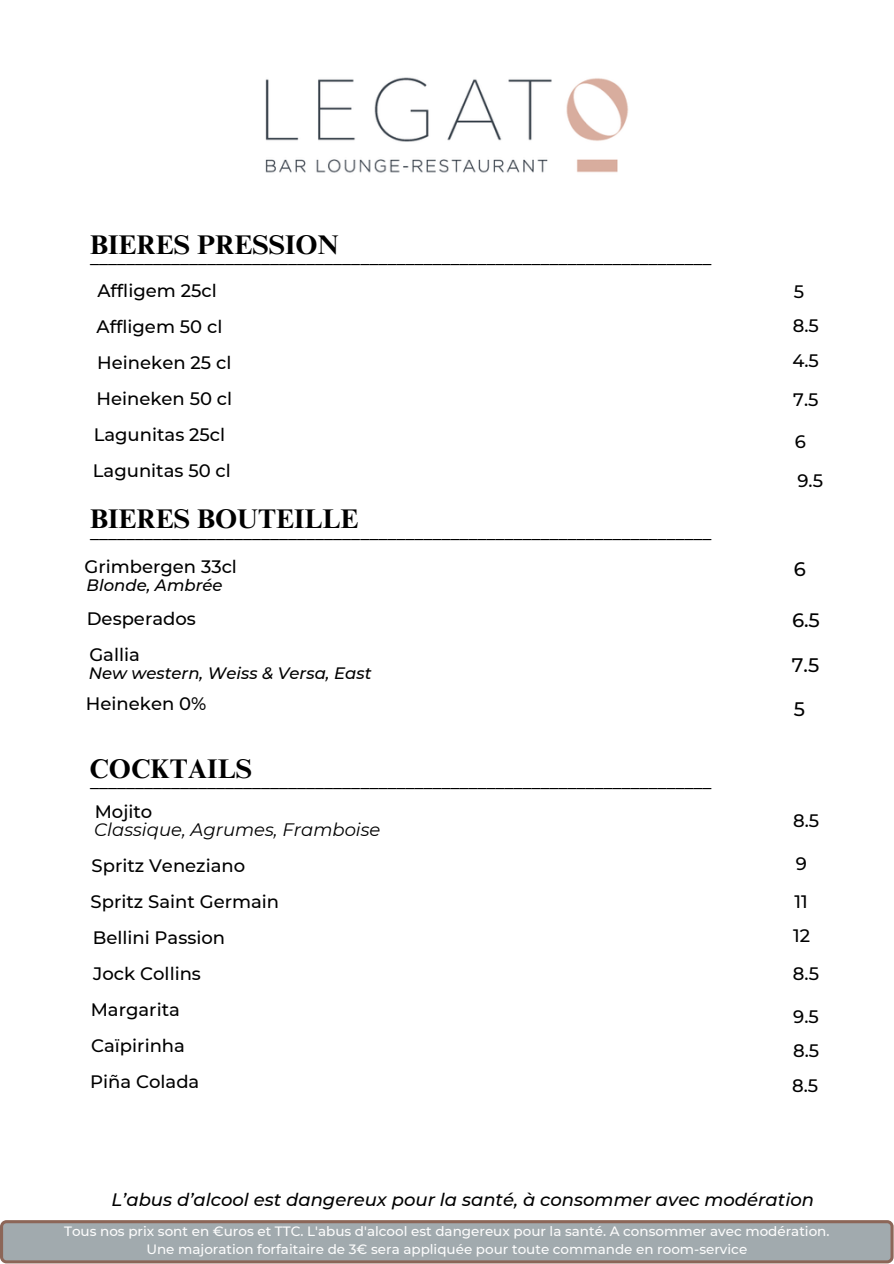
<style>
.page{position:relative;width:894px;height:1264px;background:#fff}
.page>*{position:absolute;margin:0;border:0;box-sizing:border-box;transform-origin:0 0}
.t1{font:700 27px "Times NRMT Pro";color:#000}
.t2{font:500 19.5px "Montserrat";color:#000}
.t3{font:500 18px "Montserrat";color:#000}
.t4{font:italic 500 18px "Montserrat";color:#000}
.t5{font:italic 18px/18px "Montserrat";color:#000}
.t6{font:italic 500 16.5px "Montserrat";color:#000}
.t7{font:500 13.5px "Montserrat";color:#fdfdfd}
.s1{font-weight:500;font-style:normal}
</style>
<div class="page">
<img style="left:265px;top:77px;width:364px;height:96px">
<svg style="left:0;top:1220px;width:893px;height:43px;background:#9ea0a2"></svg>
<h2 class="t1" style="left:90px;top:234px;width:250px">BIERES PRESSION</h2>
<h2 class="t3" style="left:90px;top:246px;width:623px">_____________________________________________________________________</h2>
<h2 class="t3" style="left:97px;top:279px;width:121px">Affligem 25cl</h2>
<p class="t3" style="left:97px;top:315px;width:127px">Affligem 50 cl</p>
<h2 class="t3" style="left:97px;top:351px;width:135px">Heineken 25 cl</h2>
<h2 class="t3" style="left:96px;top:387px;width:137px">Heineken 50 cl</h2>
<h2 class="t3" style="left:94px;top:423px;width:133px">Lagunitas 25cl</h2>
<p class="t3" style="left:93px;top:459px;width:139px">Lagunitas 50 cl</p>
<h2 class="t1" style="left:90px;top:509px;width:270px">BIERES BOUTEILLE</h2>
<h2 class="t3" style="left:90px;top:522px;width:623px">_____________________________________________________________________</h2>
<h2 class="t3" style="left:84px;top:555px;width:154px">Grimbergen 33cl</h2>
<h2 class="t6" style="left:87px;top:575px;width:137px">Blonde, Ambrée</h2>
<h1 class="t3" style="left:87px;top:607px;width:111px">Desperados</h1>
<p class="t3" style="left:89px;top:643px;width:52px">Gallia</p>
<p class="t6" style="left:89px;top:663px;width:284px">New western, Weiss &amp; Versa, East</p>
<h2 class="t3" style="left:86px;top:693px;width:122px">Heineken 0%</h2>
<h2 class="t1" style="left:89px;top:758px;width:164px">COCKTAILS</h2>
<h4 class="t3" style="left:90px;top:771px;width:623px">_____________________________________________________________________</h4>
<h2 class="t5" style="left:94px;top:802px;width:287px"><span class="s1">Mojito<br></span>Classique, Agrumes, Framboise</h2>
<p class="t3" style="left:91px;top:854px;width:155px">Spritz Veneziano</p>
<h2 class="t3" style="left:91px;top:890px;width:190px">Spritz Saint Germain</h2>
<h2 class="t3" style="left:93px;top:926px;width:134px">Bellini Passion</h2>
<p class="t3" style="left:93px;top:962px;width:109px">Jock Collins</p>
<h1 class="t3" style="left:91px;top:998px;width:91px">Margarita</h1>
<p class="t3" style="left:91px;top:1034px;width:95px">Caïpirinha</p>
<h3 class="t3" style="left:90px;top:1070px;width:111px">Piña Colada</h3>
<h2 class="t3" style="left:793px;top:280px;width:12px">5</h2>
<h2 class="t3" style="left:792px;top:315px;width:28px">8.5</h2>
<h2 class="t3" style="left:792px;top:349px;width:28px">4.5</h2>
<h2 class="t3" style="left:793px;top:388px;width:27px">7.5</h2>
<p class="t3" style="left:794px;top:431px;width:13px">6</p>
<p class="t3" style="left:797px;top:469px;width:27px">9.5</p>
<h2 class="t2" style="left:793px;top:556px;width:14px">6</h2>
<h2 class="t2" style="left:791px;top:653px;width:29px">7.5</h2>
<h2 class="t2" style="left:793px;top:697px;width:13px">5</h2>
<p class="t3" style="left:793px;top:810px;width:28px">8.5</p>
<h2 class="t3" style="left:795px;top:853px;width:13px">9</h2>
<h2 class="t3" style="left:794px;top:890px;width:15px">11</h2>
<h2 class="t3" style="left:793px;top:924px;width:18px">12</h2>
<h2 class="t3" style="left:792px;top:962px;width:28px">8.5</h2>
<h2 class="t3" style="left:793px;top:1005px;width:27px">9.5</h2>
<p class="t3" style="left:793px;top:1039px;width:28px">8.5</p>
<p class="t3" style="left:791px;top:1075px;width:28px">8.5</p>
<h2 class="t4" style="left:112px;top:1188px;width:703px">L’abus d’alcool est dangereux pour la santé, à consommer avec modération</h2>
<h1 class="t7" style="left:64px;top:1222px;width:766px">Tous nos prix sont en €uros et TTC. L'abus d'alcool est dangereux pour la santé. A consommer avec modération.</h1>
<p class="t7" style="left:146px;top:1240px;width:602px">Une majoration forfaitaire de 3€ sera appliquée pour toute commande en room-service</p>
</div>
